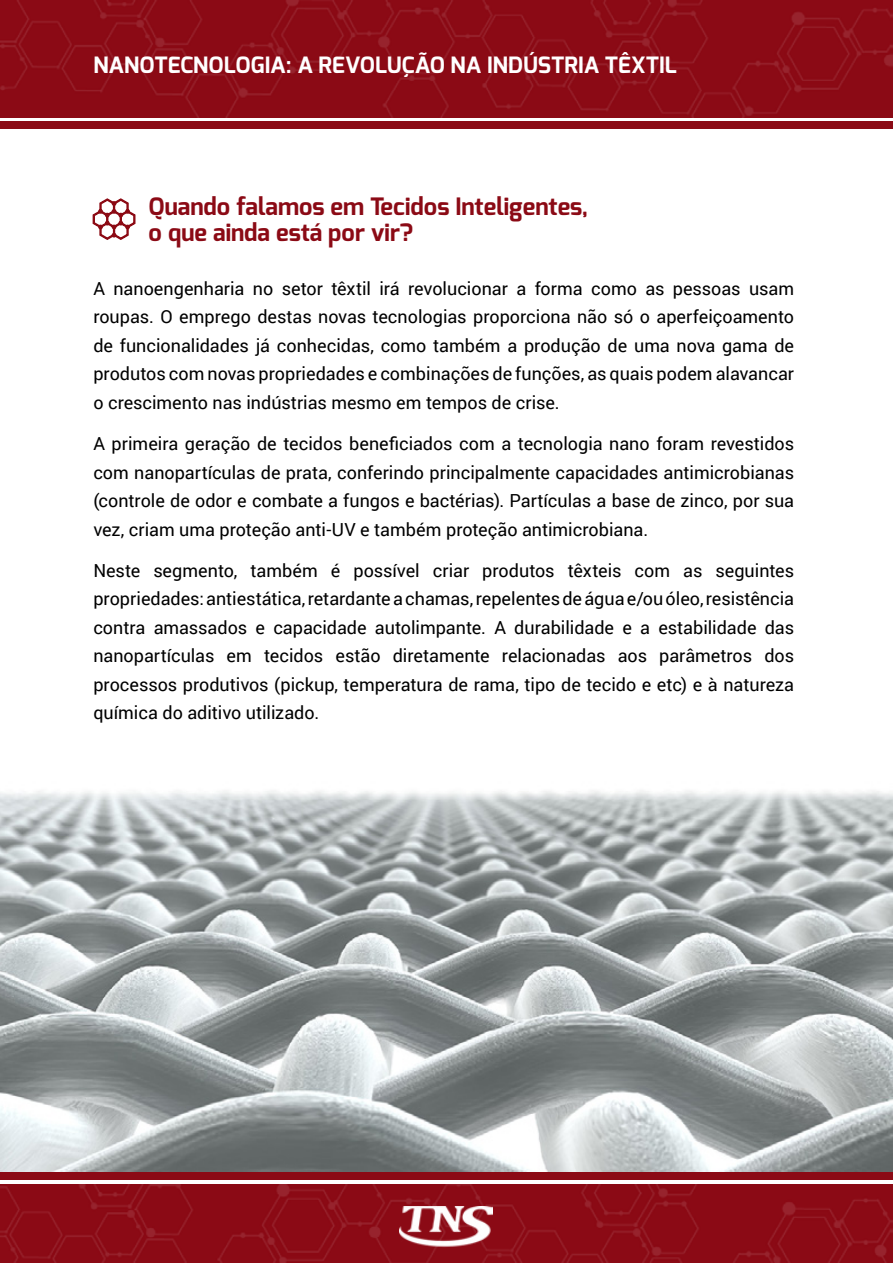
<style>
.page{position:relative;width:893px;height:1263px;background:#fff}
.page>*{position:absolute;margin:0;border:0;box-sizing:border-box;transform-origin:0 0}
.t1{font:700 24px/25.5px "Exo";color:#8b0a15}
.t2{font:700 22.5px "Exo";color:#fff}
.t3{font:18px/28.5px "Roboto";color:#000;text-align:justify}
</style>
<div class="page">
<img style="left:0;top:791px;width:893px;height:381px">
<img style="left:0;top:0;width:893px;height:117px">
<img style="left:0;top:1184px;width:893px;height:79px">
<div style="left:0;top:1172px;width:893px;height:7px;background:#8b0a15"></div>
<img style="left:399px;top:1206px;width:94px;height:42px">
<div style="left:0;top:122px;width:893px;height:7px;background:#8b0a15"></div>
<svg style="left:92px;top:198px;width:44px;height:42px"></svg>
<p class="t2" style="left:93px;top:50px;width:585px">NANOTECNOLOGIA: A REVOLUÇÃO NA INDÚSTRIA TÊXTIL</p>
<h1 class="t1" style="left:149px;top:194px;width:441px">Quando falamos em Tecidos Inteligentes, o que ainda está por vir?</h1>
<p class="t3" style="left:93px;top:274px;width:702px">A nanoengenharia no setor têxtil irá revolucionar a forma como as pessoas usam roupas. O emprego destas novas tecnologias proporciona não só o aperfeiçoamento de funcionalidades já conhecidas, como também a produção de uma nova gama de produtos com novas propriedades e combinações de funções, as quais podem alavancar o crescimento nas indústrias mesmo em tempos de crise.</p>
<p class="t3" style="left:93px;top:429px;width:702px">A primeira geração de tecidos beneficiados com a tecnologia nano foram revestidos com nanopartículas de prata, conferindo principalmente capacidades antimicrobianas (controle de odor e combate a fungos e bactérias). Partículas a base de zinco, por sua vez, criam uma proteção anti-UV e também proteção antimicrobiana.</p>
<p class="t3" style="left:93px;top:556px;width:702px">Neste segmento, também é possível criar produtos têxteis com as seguintes propriedades: antiestática, retardante a chamas, repelentes de água e/ou óleo, resistência contra amassados e capacidade autolimpante. A durabilidade e a estabilidade das nanopartículas em tecidos estão diretamente relacionadas aos parâmetros dos processos produtivos (pickup, temperatura de rama, tipo de tecido e etc) e à natureza química do aditivo utilizado.</p>
</div>
